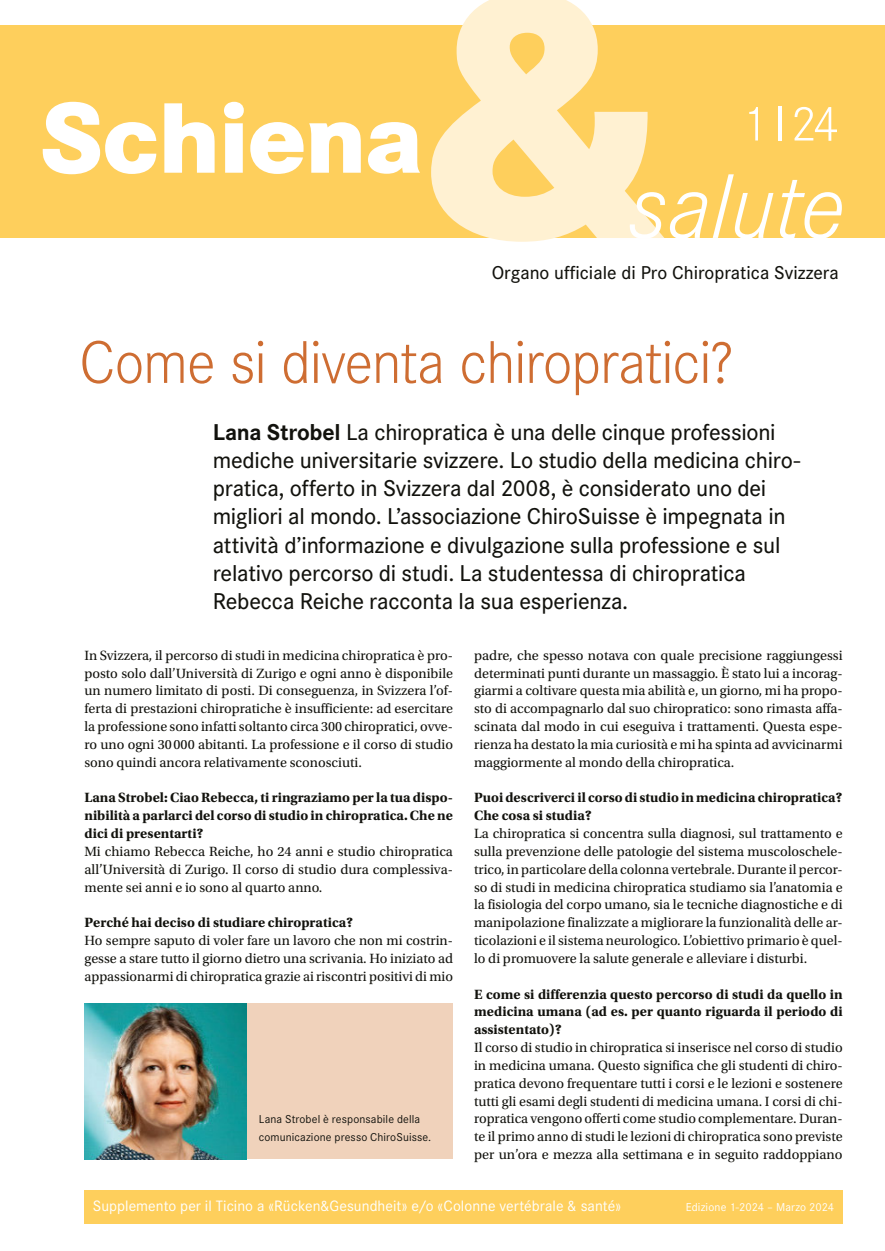
<style>
.page{position:relative;width:885px;height:1251px;background:#fff}
.page>*{position:absolute;margin:0;border:0;box-sizing:border-box;transform-origin:0 0}
.t1{font:800 374.25px "Corporate S";color:#fff1d2}
.t2{font:800 103.95px "Corporate S";letter-spacing:-.015em;color:#fff}
.t3{font:italic 300 95.1px "Corporate S";color:#fff}
.t4{font:300 62.4px "Corporate S";letter-spacing:-.02em;color:#ce6d32}
.t5{font:300 51px "Corporate S";color:#fff}
.t6{font:500 23.7px/28.2px "Corporate S";letter-spacing:-.01em;color:#12120d}
.t7{font:500 19.35px "Corporate S";color:#12120d}
.t8{font:15.6px "Corporate S";color:#fff}
.t9{font:14.1px/17.9px "Utopia Std";color:#12120d;text-align:justify}
.t10{font:700 14.1px/17.9px "Utopia Std";color:#12120d;text-align:justify}
.t11{font:11.85px/17.9px "Corporate S";letter-spacing:.01em;color:#12120d}
.t12{font:11.85px "Corporate S";letter-spacing:.01em;color:#fff}
.s1{font-weight:700}
</style>
<div class="page">
<div style="left:0;top:25px;width:884px;height:213px;background:#fecf5c"></div>
<div style="left:84px;top:1190px;width:758px;height:33px;background:#fecf5c"></div>
<div style="left:84px;top:1002px;width:369px;height:156px;background:#f0d2bb"></div>
<img style="left:84px;top:1002px;width:162px;height:156px">
<h2 class="t2" style="left:40px;top:76px;width:385px">Schiena</h2>
<h1 class="t1" style="left:419px;top:-108px;width:245px">&amp;</h1>
<h3 class="t7" style="left:491px;top:261px;width:348px">Organo ufficiale di Pro Chiropratica Svizzera</h3>
<h3 class="t5" style="left:743px;top:90px;width:98px">1 I 24</h3>
<h3 class="t3" style="left:627px;top:154px;width:220px">salute</h3>
<h3 class="t4" style="left:79px;top:321px;width:656px">Come si diventa chiropratici?</h3>
<p class="t6" style="left:213px;top:418px;width:588px"><span class="s1">Lana Strobel</span> La chiropratica è una delle cinque professioni mediche universitarie svizzere. Lo studio della medicina chiro&shy;pratica, offerto in Svizzera dal 2008, è considerato uno dei migliori al mondo. L’associazione ChiroSuisse è impegnata in attività d’informazione e divulgazione sulla professione e sul relativo percorso di studi. La studentessa di chiropratica Rebecca Reiche racconta la sua esperienza.</p>
<p class="t9" style="left:84px;top:646px;width:370px">In Svizzera, il percorso di studi in medicina chiropratica è pro&shy;posto solo dall’Università di Zurigo e ogni anno è disponibile un numero limitato di posti. Di conseguenza, in Svizzera l’of&shy;ferta di prestazioni chiropratiche è insufficiente: ad esercitare la professione sono infatti soltanto circa 300 chiropratici, ovve&shy;ro uno ogni 30 000 abitanti. La professione e il corso di studio sono quindi ancora relativamente sconosciuti.</p>
<p class="t10" style="left:84px;top:788px;width:370px">Lana Strobel: Ciao Rebecca, ti ringraziamo per la tua dispo&shy;nibilità a parlarci del corso di studio in chiropratica. Che ne dici di presentarti?</p>
<p class="t9" style="left:84px;top:842px;width:370px">Mi chiamo Rebecca Reiche, ho 24 anni e studio chiropratica all’Università di Zurigo. Il corso di studio dura complessiva&shy;mente sei anni e io sono al quarto anno.</p>
<p class="t10" style="left:84px;top:913px;width:270px">Perché hai deciso di studiare chiropratica?</p>
<p class="t9" style="left:84px;top:931px;width:370px">Ho sempre saputo di voler fare un lavoro che non mi costrin&shy;gesse a stare tutto il giorno dietro una scrivania. Ho iniziato ad appassionarmi di chiropratica grazie ai riscontri positivi di mio</p>
<p class="t11" style="left:259px;top:1110px;width:174px">Lana Strobel è responsabile della comunicazione presso ChiroSuisse.</p>
<p class="t9" style="left:474px;top:646px;width:370px">padre, che spesso notava con quale precisione raggiungessi determinati punti durante un massaggio. È stato lui a incorag&shy;giarmi a coltivare questa mia abilità e, un giorno, mi ha propo&shy;sto di accompagnarlo dal suo chiropratico: sono rimasta affa&shy;scinata dal modo in cui eseguiva i trattamenti. Questa espe&shy;rienza ha destato la mia curiosità e mi ha spinta ad avvicinarmi maggiormente al mondo della chiropratica.</p>
<p class="t10" style="left:474px;top:788px;width:370px">Puoi descriverci il corso di studio in medicina chiropratica?<br>Che cosa si studia?</p>
<p class="t9" style="left:474px;top:824px;width:370px">La chiropratica si concentra sulla diagnosi, sul trattamento e sulla prevenzione delle patologie del sistema muscoloschele&shy;trico, in particolare della colonna vertebrale. Durante il percor&shy;so di studi in medicina chiropratica studiamo sia l’anatomia e la fisiologia del corpo umano, sia le tecniche diagnostiche e di manipolazione finalizzate a migliorare la funzionalità delle ar&shy;ticolazioni e il sistema neurologico. L’obiettivo primario è quel&shy;lo di promuovere la salute generale e alleviare i disturbi.</p>
<p class="t10" style="left:474px;top:984px;width:370px">E come si differenzia questo percorso di studi da quello in medicina umana (ad es. per quanto riguarda il periodo di assistentato)?</p>
<p class="t9" style="left:474px;top:1038px;width:370px">Il corso di studio in chiropratica si inserisce nel corso di studio in medicina umana. Questo significa che gli studenti di chiro&shy;pratica devono frequentare tutti i corsi e le lezioni e sostenere tutti gli esami degli studenti di medicina umana. I corsi di chi&shy;ropratica vengono offerti come studio complementare. Duran&shy;te il primo anno di studi le lezioni di chiropratica sono previste per un’ora e mezza alla settimana e in seguito raddoppiano</p>
<p class="t8" style="left:93px;top:1196px;width:529px">Supplemento per il Ticino a «Rücken&amp;Gesundheit» e/o «Colonne vertébrale &amp; santé»</p>
<p class="t12" style="left:685px;top:1200px;width:150px">Edizione 1-2024 – Marzo 2024</p>
</div>
